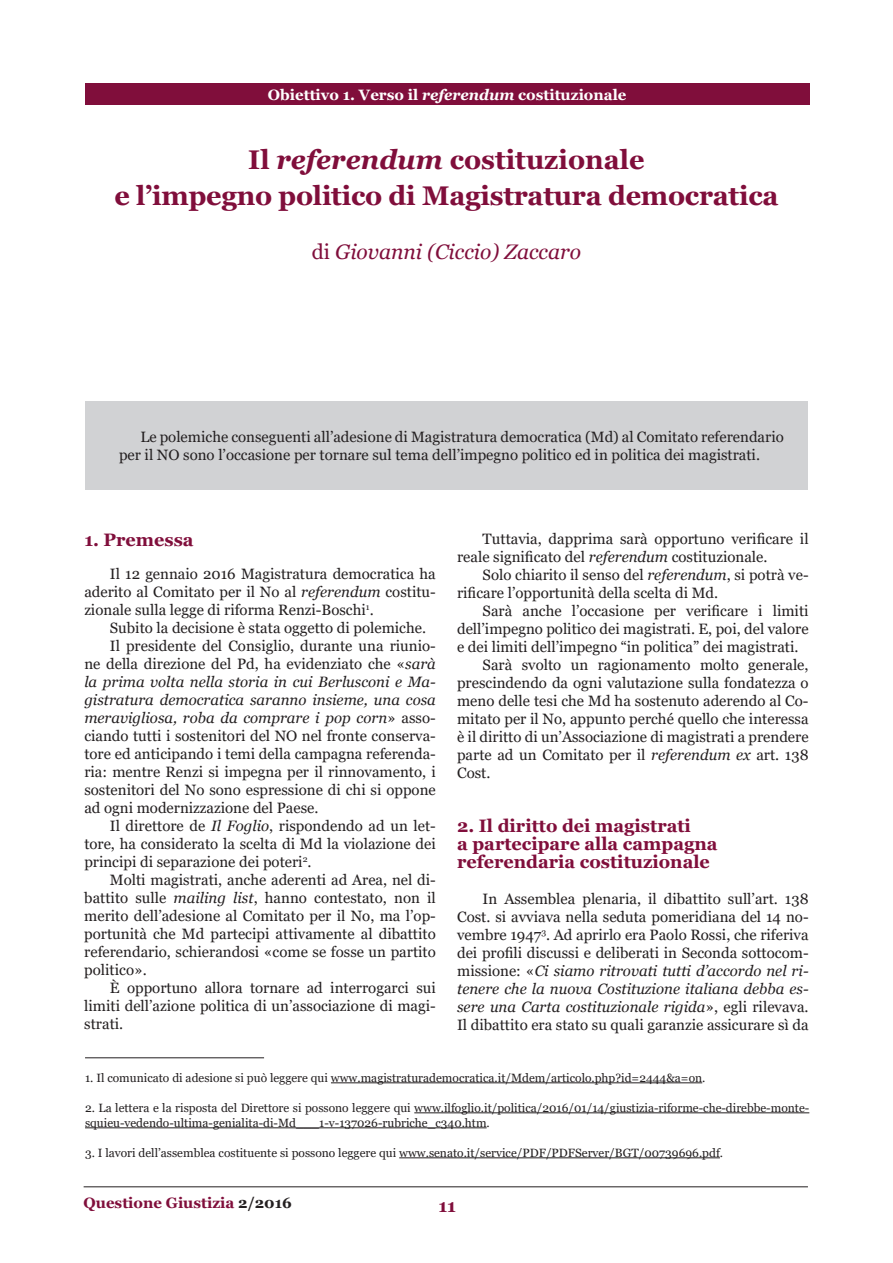
<style>
.page{position:relative;width:893px;height:1263px;background:#fff}
.page>*{position:absolute;margin:0;border:0;box-sizing:border-box;transform-origin:0 0}
.t1{font:700 27px/36px "Georgia";letter-spacing:-.01em;color:#800e3b;text-align:center}
.t2{font:italic 21px "Georgia";color:#800e3b}
.t3{font:700 18px/18px "Georgia";color:#800e3b}
.t4{font:15px/18px "Georgia";color:#231f20}
.t5{font:italic 15px "Georgia";color:#231f20}
.t6{font:700 15px "Georgia";color:#fff}
.t7{font:700 15px "Georgia";color:#800e3b}
.t8{font:12px/15px "Georgia";color:#231f20}
.s1{font-style:italic}
.s2{font-style:normal}
.s3{color:#231f20}
</style>
<div class="page">
<hr style="left:84px;top:1186px;width:724px;height:1px;background:#231f20">
<div style="left:85px;top:83px;width:724px;height:22px;background:#800e3b"></div>
<div style="left:85px;top:401px;width:723px;height:89px;background:#d1d2d4"></div>
<hr style="left:85px;top:1057px;width:179px;height:1px;background:#231f20">
<hr style="left:331px;top:1082px;width:371px;height:1px;background:#231f20">
<hr style="left:414px;top:1112px;width:395px;height:1px;background:#231f20">
<hr style="left:85px;top:1127px;width:402px;height:1px;background:#231f20">
<hr style="left:399px;top:1157px;width:321px;height:1px;background:#231f20">
<p class="t6" style="left:268px;top:85px;width:360px">Obiettivo 1. Verso il <span class="s1">referendum</span> costituzionale</p>
<h1 class="t1" style="left:115px;top:142px;width:665px">Il <span class="s1">referendum</span> costituzionale<br>e l’impegno politico di Magistratura democratica</h1>
<h2 class="t2" style="left:312px;top:239px;width:271px"><span class="s2">di</span> Giovanni (Ciccio) Zaccaro</h2>
<p class="t4" style="left:119px;top:428px;width:666px;text-indent:21px">Le polemiche conseguenti all’adesione di Magistratura democratica (Md) al Comitato referendario per il NO sono l’occasione per tornare sul tema dell’impegno politico ed in politica dei magistrati.</p>
<p class="t4" style="left:457px;top:530px;width:353px;text-indent:26px">Tuttavia, dapprima sarà opportuno verificare il reale significato del <span class="s1">referendum</span> costituzionale.</p>
<p class="t4" style="left:457px;top:566px;width:353px;text-indent:26px">Solo chiarito il senso del <span class="s1">referendum</span>, si potrà ve&shy;rificare l’opportunità della scelta di Md.</p>
<p class="t4" style="left:483px;top:602px;width:327px">Sarà anche l’occasione per verificare i limiti</p>
<p class="t4" style="left:457px;top:620px;width:353px">dell’impegno politico dei magistrati. E, poi, del valore</p>
<p class="t4" style="left:457px;top:638px;width:343px">e dei limiti dell’impegno “in politica” dei magistrati.</p>
<p class="t4" style="left:483px;top:656px;width:327px">Sarà svolto un ragionamento molto generale,</p>
<p class="t4" style="left:457px;top:674px;width:353px">prescindendo da ogni valutazione sulla fondatezza o</p>
<p class="t4" style="left:457px;top:692px;width:353px">meno delle tesi che Md ha sostenuto aderendo al Co-</p>
<p class="t4" style="left:457px;top:710px;width:353px">mitato per il No, appunto perché quello che interessa</p>
<p class="t4" style="left:457px;top:728px;width:353px">è il diritto di un’Associazione di magistrati a prendere</p>
<p class="t4" style="left:457px;top:746px;width:353px">parte ad un Comitato per il <span class="s1">referendum ex</span> art. 138</p>
<p class="t4" style="left:457px;top:764px;width:35px">Cost.</p>
<p class="t3" style="left:84px;top:531px;width:111px">1. Premessa</p>
<p class="t4" style="left:84px;top:565px;width:353px;text-align:justify;text-indent:26px">Il 12 gennaio 2016 Magistratura democratica ha aderito al Comitato per il No al <span class="s1">referendum</span> costitu&shy;zionale sulla legge di riforma Renzi-Boschi<sup>1</sup>.</p>
<p class="t4" style="left:110px;top:619px;width:318px">Subito la decisione è stata oggetto di polemiche.</p>
<p class="t4" style="left:110px;top:637px;width:327px">Il presidente del Consiglio, durante una riunio-</p>
<p class="t4" style="left:84px;top:655px;width:353px">ne della direzione del Pd, ha evidenziato che «<span class="s1">sarà</span></p>
<p class="t5" style="left:84px;top:672px;width:353px">la prima volta nella storia in cui Berlusconi e Ma-</p>
<p class="t5" style="left:84px;top:690px;width:353px">gistratura democratica saranno insieme, una cosa</p>
<p class="t5" style="left:84px;top:708px;width:353px">meravigliosa, roba da comprare i pop corn<span class="s2">» asso-</span></p>
<p class="t4" style="left:84px;top:727px;width:353px">ciando tutti i sostenitori del NO nel fronte conserva-</p>
<p class="t4" style="left:84px;top:745px;width:353px">tore ed anticipando i temi della campagna referenda-</p>
<p class="t4" style="left:84px;top:763px;width:353px">ria: mentre Renzi si impegna per il rinnovamento, i</p>
<p class="t4" style="left:84px;top:781px;width:353px">sostenitori del No sono espressione di chi si oppone</p>
<p class="t4" style="left:84px;top:799px;width:236px">ad ogni modernizzazione del Paese.</p>
<p class="t4" style="left:110px;top:817px;width:327px">Il direttore de <span class="s1">Il Foglio</span>, rispondendo ad un let-</p>
<p class="t4" style="left:84px;top:835px;width:353px">tore, ha considerato la scelta di Md la violazione dei</p>
<p class="t4" style="left:84px;top:853px;width:229px">principi di separazione dei poteri<sup>2</sup>.</p>
<p class="t4" style="left:110px;top:871px;width:327px">Molti magistrati, anche aderenti ad Area, nel di-</p>
<p class="t4" style="left:84px;top:889px;width:353px">battito sulle <span class="s1">mailing list</span>, hanno contestato, non il</p>
<p class="t4" style="left:84px;top:907px;width:353px">merito dell’adesione al Comitato per il No, ma l’op-</p>
<p class="t4" style="left:84px;top:925px;width:353px">portunità che Md partecipi attivamente al dibattito</p>
<p class="t4" style="left:84px;top:943px;width:353px">referendario, schierandosi «come se fosse un partito</p>
<p class="t4" style="left:84px;top:961px;width:64px">politico».</p>
<p class="t4" style="left:110px;top:979px;width:327px">È opportuno allora tornare ad interrogarci sui</p>
<p class="t4" style="left:84px;top:997px;width:353px">limiti dell’azione politica di un’associazione di magi-</p>
<p class="t4" style="left:84px;top:1015px;width:40px">strati.</p>
<p class="t3" style="left:457px;top:816px;width:262px">2. Il diritto dei magistrati<br>a partecipare alla campagna referendaria costituzionale</p>
<p class="t4" style="left:457px;top:890px;width:353px;text-align:justify;text-indent:26px">In Assemblea plenaria, il dibattito sull’art. 138<br>Cost. si avviava nella seduta pomeridiana del 14 no&shy;vembre 1947<sup>3</sup>. Ad aprirlo era Paolo Rossi, che riferiva dei profili discussi e deliberati in Seconda sottocom&shy;missione: «<span class="s1">Ci siamo ritrovati tutti d’accordo nel ri&shy;tenere che la nuova Costituzione italiana debba es&shy;sere una Carta costituzionale rigida</span>», egli rilevava.<br>Il dibattito era stato su quali garanzie assicurare sì da</p>
<p class="t8" style="left:85px;top:1070px;width:622px">1. Il comunicato di adesione si può leggere qui www.magistraturademocratica.it/Mdem/articolo.php?id=2444&amp;a=on.</p>
<p class="t8" style="left:85px;top:1100px;width:726px">2. La lettera e la risposta del Direttore si possono leggere qui www.ilfoglio.it/politica/2016/01/14/giustizia-riforme-che-direbbe-monte&shy;squieu-vedendo-ultima-genialita-di-Md___1-v-137026-rubriche_c340.htm.</p>
<p class="t8" style="left:85px;top:1145px;width:640px">3. I lavori dell’assemblea costituente si possono leggere qui www.senato.it/service/PDF/PDFServer/BGT/00739696.pdf.</p>
<p class="t7" style="left:84px;top:1193px;width:210px">Questione Giustizia <span class="s3">2/2016</span></p>
<p class="t3" style="left:438px;top:1196px;width:19px">11</p>
</div>
